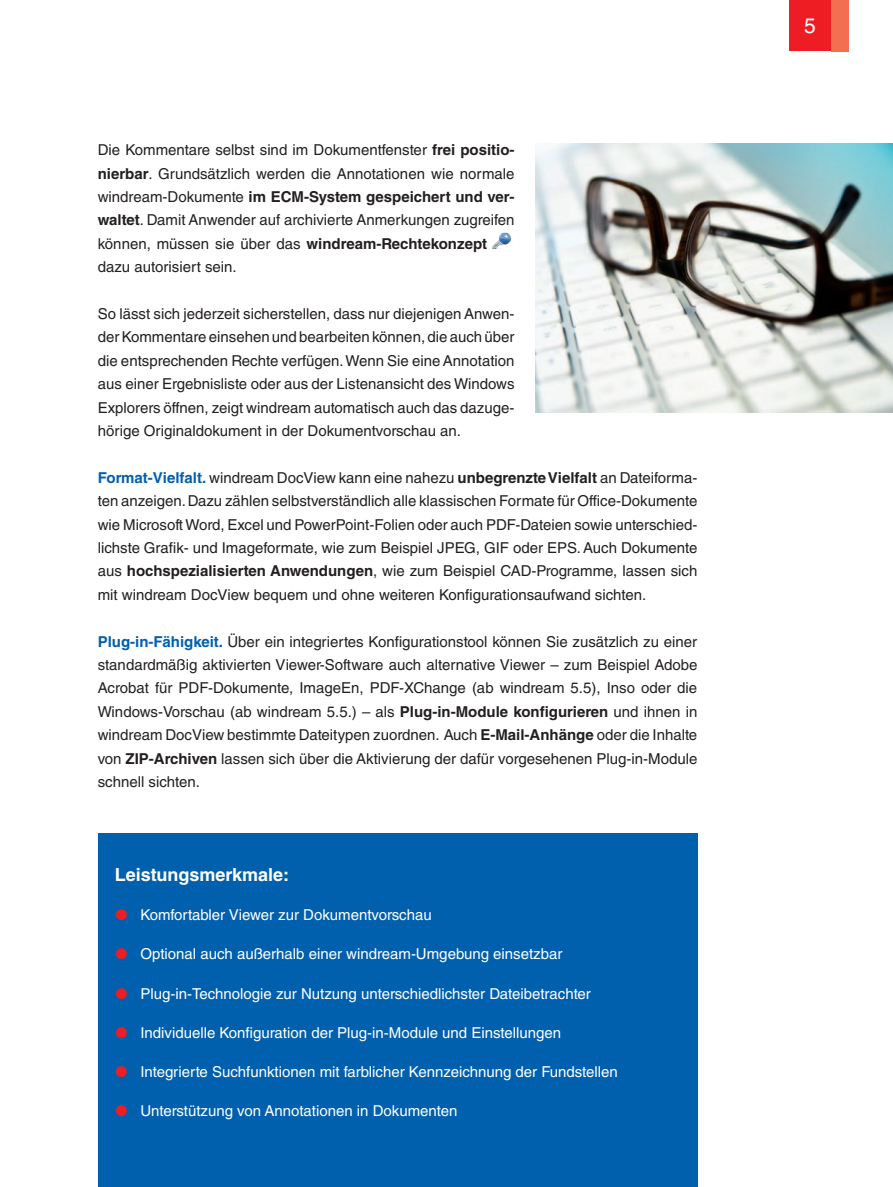
<style>
.page{position:relative;width:893px;height:1187px;background:#fff}
.page>*{position:absolute;margin:0;border:0;box-sizing:border-box;transform-origin:0 0}
.t1{font:21px "Helvetica LT Std";color:#fff}
.t2{font:700 18px "Helvetica LT Std";color:#fff}
.t3{font:15px/23.4px "Helvetica LT Std";color:#231f20;text-align:justify}
.t4{font:15px "Helvetica LT Std";color:#fff}
.s1{font-weight:700}
.s2{font-weight:700;color:#0160ae}
</style>
<div class="page">
<div style="left:789px;top:0;width:42px;height:51px;background:#ee1d23"></div>
<div style="left:831px;top:0;width:17px;height:51px;background:#f36f51"></div>
<img style="left:492px;top:232px;width:18px;height:17px">
<img style="left:536px;top:144px;width:357px;height:268px">
<div style="left:98px;top:833px;width:599px;height:353px;background:#0160ae"></div>
<p class="t3" style="left:98px;top:138px;width:418px;text-align:left">Die Kommentare selbst sind im Dokumentfenster <span class="s1">frei positio&shy;nierbar</span>. Grundsätzlich werden die Annotationen wie normale windream-Dokumente <span class="s1">im ECM-System gespeichert und ver&shy;waltet</span>. Damit Anwender auf archivierte Anmerkungen zugreifen können, müssen sie über das <span class="s1">windream-Rechtekonzept </span>dazu autorisiert sein.</p>
<p class="t3" style="left:98px;top:302px;width:418px">So lässt sich jederzeit sicherstellen, dass nur diejenigen Anwen&shy;der Kommentare einsehen und bearbeiten können, die auch über die entsprechenden Rechte verfügen. Wenn Sie eine Annotation aus einer Ergebnisliste oder aus der Listenansicht des Windows Explorers öffnen, zeigt windream automatisch auch das dazuge&shy;hörige Originaldokument in der Dokumentvorschau an.</p>
<p class="t3" style="left:98px;top:466px;width:601px"><span class="s2">Format-Vielfalt.</span> windream DocView kann eine nahezu <span class="s1">unbegrenzte Vielfalt</span> an Dateiforma&shy;ten anzeigen. Dazu zählen selbstverständlich alle klassischen Formate für Office-Dokumente wie Microsoft Word, Excel und PowerPoint-Folien oder auch PDF-Dateien sowie unterschied&shy;lichste Grafik- und Imageformate, wie zum Beispiel JPEG, GIF oder EPS. Auch Dokumente aus <span class="s1">hochspezialisierten Anwendungen</span>, wie zum Beispiel CAD-Programme, lassen sich mit windream DocView bequem und ohne weiteren Konfigurationsaufwand sichten.</p>
<p class="t3" style="left:98px;top:629px;width:601px"><span class="s2">Plug-in-Fähigkeit.</span> Über ein integriertes Konfigurationstool können Sie zusätzlich zu einer standardmäßig aktivierten Viewer-Software auch alternative Viewer – zum Beispiel Adobe Acrobat für PDF-Dokumente, ImageEn, PDF-XChange (ab windream 5.5), Inso oder die Windows-Vorschau (ab windream 5.5.) – als <span class="s1">Plug-in-Module konfigurieren</span> und ihnen in windream DocView bestimmte Dateitypen zuordnen. Auch <span class="s1">E-Mail-Anhänge</span> oder die Inhalte von <span class="s1">ZIP-Archiven</span> lassen sich über die Aktivierung der dafür vorgesehenen Plug-in-Module schnell sichten.</p>
<p class="t2" style="left:115px;top:863px;width:176px">Leistungsmerkmale:</p>
<p class="t4" style="left:140px;top:905px;width:293px">Komfortabler Viewer zur Dokumentvorschau</p>
<p class="t4" style="left:140px;top:945px;width:424px">Optional auch außerhalb einer windream-Umgebung einsetzbar</p>
<p class="t4" style="left:140px;top:984px;width:452px">Plug-in-Technologie zur Nutzung unterschiedlichster Dateibetrachter</p>
<p class="t4" style="left:140px;top:1023px;width:422px">Individuelle Konfiguration der Plug-in-Module und Einstellungen</p>
<p class="t4" style="left:140px;top:1062px;width:479px">Integrierte Suchfunktionen mit farblicher Kennzeichnung der Fundstellen</p>
<p class="t4" style="left:140px;top:1102px;width:319px">Unterstützung von Annotationen in Dokumenten</p>
<h1 class="t1" style="left:804px;top:13px;width:13px">5</h1>
</div>
